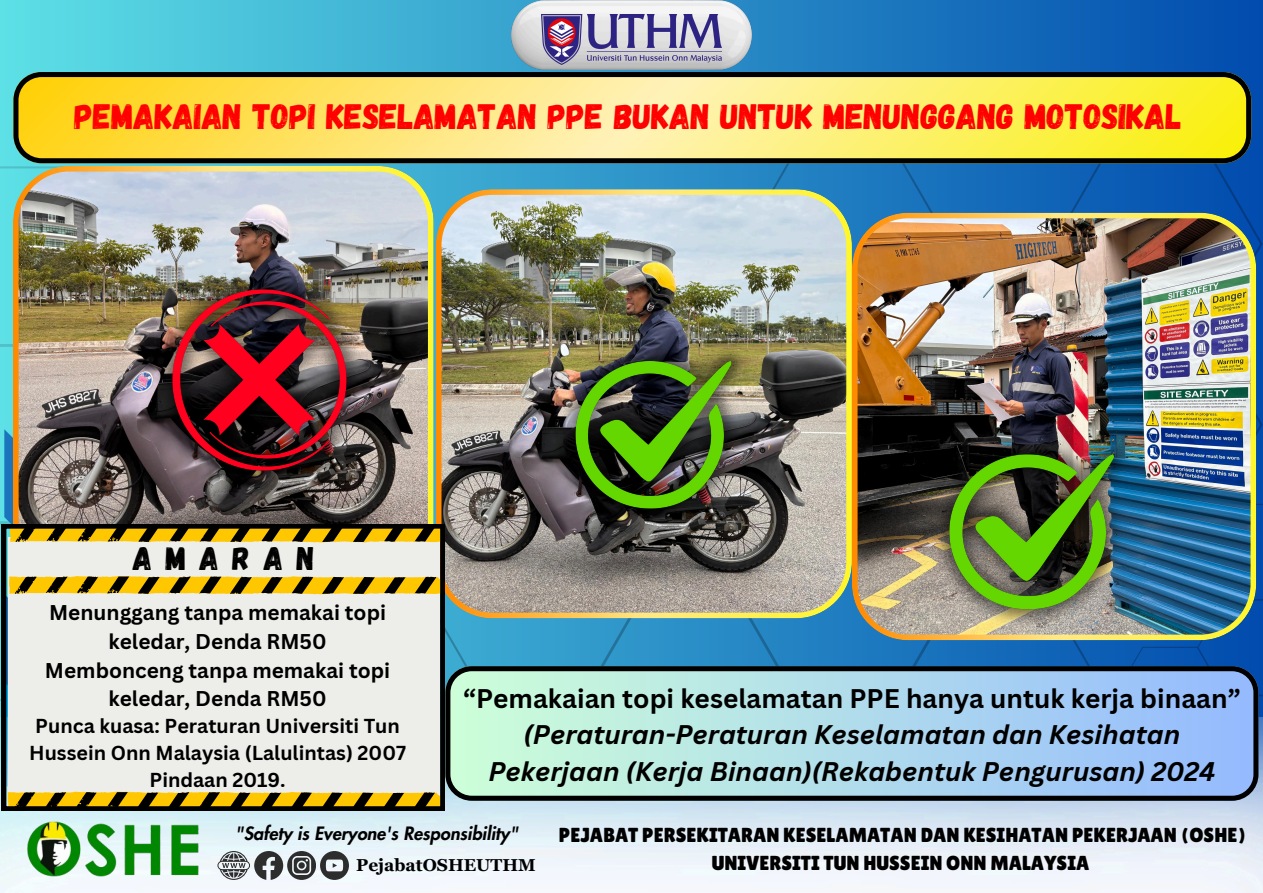
<style>
.page{position:relative;width:1263px;height:893px;background:#fff}
.page>*{position:absolute;margin:0;border:0;box-sizing:border-box;transform-origin:0 0}
.t1{font:35.25px "Gagalin";color:#f00}
.t2{font:32.62px "Gagalin";letter-spacing:.41em;color:#010101}
.t3{font:italic 700 26.25px/36.6px "Canva Sans";color:#000;text-align:center}
.t4{font:700 20.77px/28.7px "Canva Sans";color:#000;text-align:center}
.t5{font:20.25px "Lilita One";color:#000}
.t6{font:700 19.65px/27px "Canva Sans";color:#000;text-align:center}
.t7{font:italic 800 18px "Futura LT Pro";color:#000}
.t8{font:700 17.25px "Georgia Pro";color:#000}
.s1{font-style:normal}
</style>
<div class="page">
<div style="left:0;top:0;width:1263px;height:893px;background:linear-gradient(to right,#5de0e6,#014bad)"></div>
<img style="left:0;top:810px;width:1263px;height:83px">
<svg style="left:13px;top:72px;width:1238px;height:80px;background:#ebd85d"></svg>
<img style="left:512px;top:0;width:239px;height:69px">
<img style="left:542px;top:15px;width:179px;height:49px">
<img style="left:21px;top:810px;width:180px;height:69px">
<svg style="left:217px;top:851px;width:132px;height:28px"></svg>
<img style="left:0;top:152px;width:1263px;height:658px">
<svg style="left:2px;top:524px;width:443px;height:286px;background:#d6d1bb"></svg>
<p class="t1" style="left:75px;top:94px;width:1108px">PEMAKAIAN TOPI KESELAMATAN PPE BUKAN UNTUK MENUNGGANG MOTOSIKAL</p>
<p class="t2" style="left:133px;top:537px;width:183px">AMARAN</p>
<h5 class="t4" style="left:45px;top:598px;width:347px">Menunggang tanpa memakai topi keledar, Denda RM50<br>Membonceng tanpa memakai topi keledar, Denda RM50</h5>
<h5 class="t6" style="left:29px;top:711px;width:378px">Punca kuasa: Peraturan Universiti Tun<br>Hussein Onn Malaysia (Lalulintas) 2007<br>Pindaan 2019.</h5>
<p class="t3" style="left:463px;top:679px;width:779px"><span class="s1">“Pemakaian topi keselamatan PPE hanya untuk kerja binaan” </span>(Peraturan-Peraturan Keselamatan dan Kesihatan<br>Pekerjaan (Kerja Binaan)(Rekabentuk Pengurusan) 2024</p>
<p class="t7" style="left:235px;top:824px;width:285px">"Safety is Everyone's Responsibility"</p>
<p class="t5" style="left:559px;top:823px;width:689px">PEJABAT PERSEKITARAN KESELAMATAN DAN KESIHATAN PEKERJAAN (OSHE)</p>
<p class="t8" style="left:356px;top:855px;width:181px">PejabatOSHEUTHM</p>
<p class="t5" style="left:712px;top:851px;width:379px">UNIVERSITI TUN HUSSEIN ONN MALAYSIA</p>
</div>
